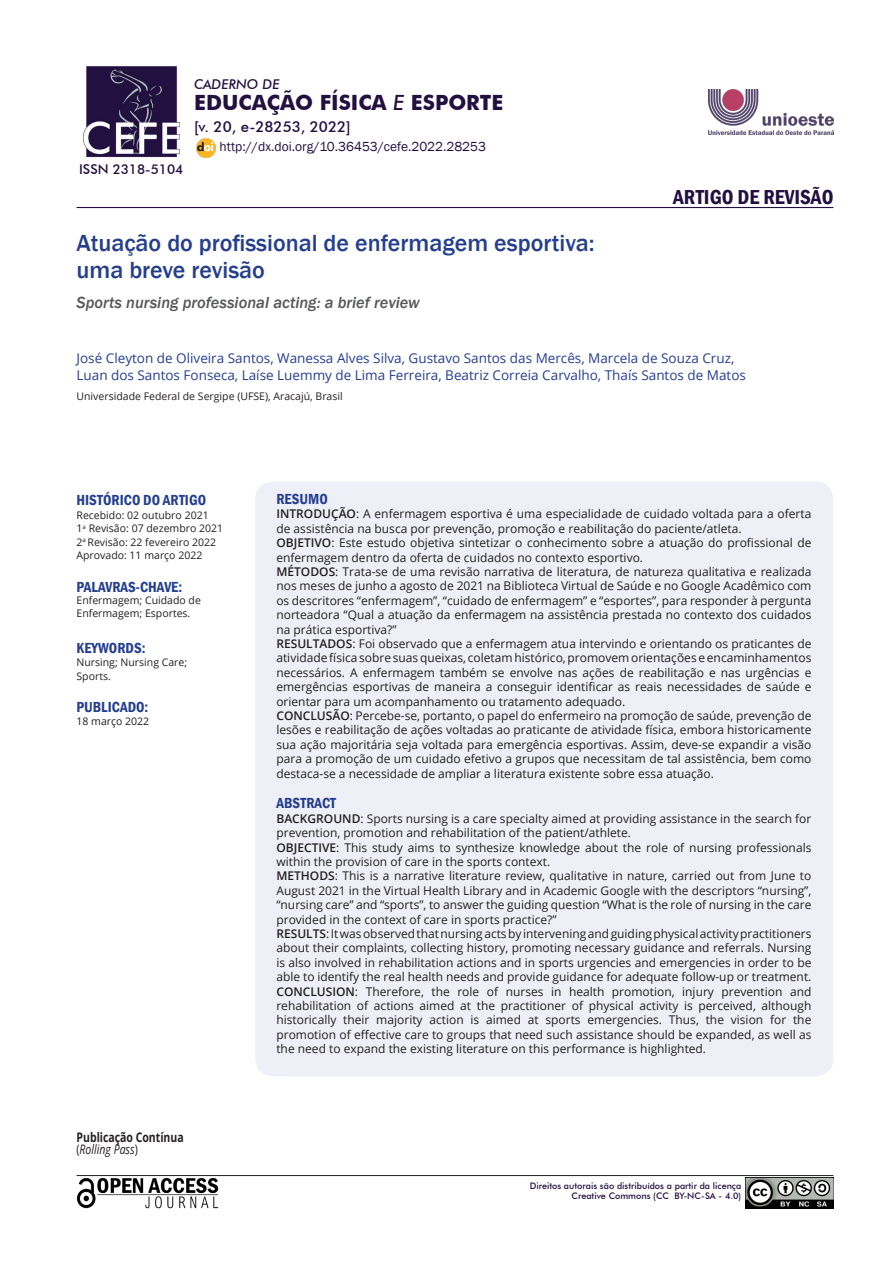
<style>
.page{position:relative;width:893px;height:1263px;background:#fff}
.page>*{position:absolute;margin:0;border:0;box-sizing:border-box;transform-origin:0 0}
.Título_do_Artigo{font:500 24px "Franklin Gothic";color:#253f8e}
.t1{font:700 21px "Futura BT";color:#221040}
.t2{font:600 condensed 20.85px "Franklin Gothic";color:#221040}
.t3{font:italic 500 16.5px "Franklin Gothic";color:#57585a}
.t4{font:600 condensed 15px "Franklin Gothic";color:#253f8e}
.t5{font:500 15px "Futura BT";color:#221040}
.AUTORES{font:13.5px "Open Sans";color:#253f8e}
.t6{font:13.5px "Franklin Gothic";color:#221040}
.t7{font:500 13.5px "Futura BT";color:#221040}
.t8{font:italic 500 13.5px "Futura BT";color:#221040}
.t9{font:700 13.2px "Open Sans";color:#231f20;scale:.8 1}
.t10{font:italic 13.2px "Open Sans";color:#231f20;scale:.8 1}
.t11{font:12px/14.4px "Open Sans";color:#231f20;text-align:justify}
.t12{font:10.5px/13.5px "Open Sans";color:#231f20}
.t13{font:500 9px "Futura BT";color:#221040}
.s1{font-weight:500;font-style:italic}
.s2{font-style:normal}
.s3{font-weight:600}
</style>
<div class="page">
<div style="left:255px;top:482px;width:578px;height:594px;background:#eff0f7;border-radius:18px"></div>
<hr style="left:77px;top:207px;width:756px;height:1px;background:#221040">
<img style="left:83px;top:66px;width:96px;height:92px">
<img style="left:77px;top:1177px;width:142px;height:31px">
<img style="left:746px;top:1177px;width:87px;height:32px">
<hr style="left:77px;top:1175px;width:756px;height:1px;background:#231f20">
<img style="left:708px;top:89px;width:125px;height:45px">
<img style="left:196px;top:138px;width:20px;height:19px">
<p class="t7" style="left:79px;top:161px;width:106px">ISSN 2318-5104</p>
<p class="t8" style="left:194px;top:76px;width:87px">CADERNO DE</p>
<p class="t1" style="left:194px;top:90px;width:311px">EDUCAÇÃO FÍSICA <span class="s1">E</span> ESPORTE</p>
<p class="t5" style="left:194px;top:118px;width:158px">[v. 20, e-28253, 2022]</p>
<p class="t6" style="left:220px;top:138px;width:268px">http://dx.doi.org/10.36453/cefe.2022.28253</p>
<p class="Título_do_Artigo" style="left:77px;top:228px;width:520px">Atuação do profissional de enfermagem esportiva:</p>
<p class="Título_do_Artigo" style="left:77px;top:255px;width:190px">uma breve revisão</p>
<p class="t3" style="left:77px;top:292px;width:345px">Sports nursing professional acting: a brief review</p>
<p class="t2" style="left:673px;top:183px;width:162px">ARTIGO DE REVISÃO</p>
<p class="AUTORES" style="left:77px;top:349px;width:659px">José Cleyton de Oliveira Santos, Wanessa Alves Silva, Gustavo Santos das Mercês, Marcela de Souza Cruz,</p>
<p class="AUTORES" style="left:77px;top:366px;width:671px">Luan dos Santos Fonseca, Laíse Luemmy de Lima Ferreira, Beatriz Correia Carvalho, Thaís Santos de Matos</p>
<p class="t12" style="left:77px;top:389px;width:268px">Universidade Federal de Sergipe (UFSE), Aracajú, Brasil</p>
<p class="t4" style="left:77px;top:490px;width:131px">HISTÓRICO DO ARTIGO</p>
<p class="t12" style="left:77px;top:508px;width:134px">Recebido: 02 outubro 2021</p>
<p class="t12" style="left:77px;top:521px;width:148px">1<sup>a</sup> Revisão: 07 dezembro 2021</p>
<p class="t12" style="left:77px;top:535px;width:141px">2<sup>a</sup> Revisão: 22 fevereiro 2022</p>
<p class="t12" style="left:77px;top:548px;width:127px">Aprovado: 11 março 2022</p>
<p class="t4" style="left:77px;top:577px;width:107px">PALAVRAS-CHAVE:</p>
<p class="t12" style="left:77px;top:593px;width:126px">Enfermagem; Cuidado de<br>Enfermagem; Esportes.</p>
<p class="t4" style="left:77px;top:638px;width:70px">KEYWORDS:</p>
<p class="t12" style="left:77px;top:655px;width:112px">Nursing; Nursing Care;</p>
<p class="t12" style="left:77px;top:669px;width:36px">Sports.</p>
<p class="t4" style="left:77px;top:697px;width:73px">PUBLICADO:</p>
<p class="t12" style="left:77px;top:714px;width:74px">18 março 2022</p>
<p class="t9" style="left:77px;top:1128px;width:136px">Publicação Contínua</p>
<p class="t10" style="left:77px;top:1140px;width:78px"><span class="s2">(</span>Rolling Pass<span class="s2">)</span></p>
<p class="t4" style="left:276px;top:489px;width:53px">RESUMO</p>
<p class="t11" style="left:276px;top:507px;width:536px"><span class="s3">INTRODUÇÃO</span>: A enfermagem esportiva é uma especialidade de cuidado voltada para a oferta de assistência na busca por prevenção, promoção e reabilitação do paciente/atleta.</p>
<p class="t11" style="left:276px;top:535px;width:536px"><span class="s3">OBJETIVO</span>: Este estudo objetiva sintetizar o conhecimento sobre a atuação do profissional de enfermagem dentro da oferta de cuidados no contexto esportivo.</p>
<p class="t11" style="left:276px;top:564px;width:537px"><span class="s3">MÉTODOS</span>: Trata-se de uma revisão narrativa de literatura, de natureza qualitativa e realizada nos meses de junho a agosto de 2021 na Biblioteca Virtual de Saúde e no Google Acadêmico com os descritores “enfermagem”, “cuidado de enfermagem” e “esportes”, para responder à pergunta norteadora “Qual a atuação da enfermagem na assistência prestada no contexto dos cuidados na prática esportiva?”</p>
<p class="t11" style="left:276px;top:636px;width:537px"><span class="s3">RESULTADOS</span>: Foi observado que a enfermagem atua intervindo e orientando os praticantes de atividade física sobre suas queixas, coletam histórico, promovem orientações e encaminhamentos necessários. A enfermagem também se envolve nas ações de reabilitação e nas urgências e emergências esportivas de maneira a conseguir identificar as reais necessidades de saúde e orientar para um acompanhamento ou tratamento adequado.</p>
<p class="t11" style="left:276px;top:708px;width:537px"><span class="s3">CONCLUSÃO</span>: Percebe-se, portanto, o papel do enfermeiro na promoção de saúde, prevenção de lesões e reabilitação de ações voltadas ao praticante de atividade física, embora historicamente sua ação majoritária seja voltada para emergência esportivas. Assim, deve-se expandir a visão para a promoção de um cuidado efetivo a grupos que necessitam de tal assistência, bem como destaca-se a necessidade de ampliar a literatura existente sobre essa atuação.</p>
<p class="t4" style="left:276px;top:793px;width:61px">ABSTRACT</p>
<p class="t11" style="left:276px;top:811px;width:537px"><span class="s3">BACKGROUND</span>: Sports nursing is a care specialty aimed at providing assistance in the search for prevention, promotion and rehabilitation of the patient/athlete.</p>
<p class="t11" style="left:276px;top:840px;width:536px"><span class="s3">OBJECTIVE</span>: This study aims to synthesize knowledge about the role of nursing professionals within the provision of care in the sports context.</p>
<p class="t11" style="left:276px;top:868px;width:537px"><span class="s3">METHODS</span>: This is a narrative literature review, qualitative in nature, carried out from June to August 2021 in the Virtual Health Library and in Academic Google with the descriptors “nursing”, “nursing care” and “sports”, to answer the guiding question “What is the role of nursing in the care provided in the context of care in sports practice?”</p>
<p class="t11" style="left:276px;top:926px;width:536px"><span class="s3">RESULTS</span>: It was observed that nursing acts by intervening and guiding physical activity practitioners about their complaints, collecting history, promoting necessary guidance and referrals. Nursing is also involved in rehabilitation actions and in sports urgencies and emergencies in order to be able to identify the real health needs and provide guidance for adequate follow-up or treatment.</p>
<p class="t11" style="left:276px;top:984px;width:536px"><span class="s3">CONCLUSION</span>: Therefore, the role of nurses in health promotion, injury prevention and rehabilitation of actions aimed at the practitioner of physical activity is perceived, although historically their majority action is aimed at sports emergencies. Thus, the vision for the promotion of effective care to groups that need such assistance should be expanded, as well as the need to expand the existing literature on this performance is highlighted.</p>
<p class="t13" style="left:530px;top:1180px;width:213px">Direitos autorais são distribuídos a partir da licença</p>
<p class="t13" style="left:572px;top:1190px;width:171px">Creative Commons (CC BY-NC-SA - 4.0)</p>
</div>
